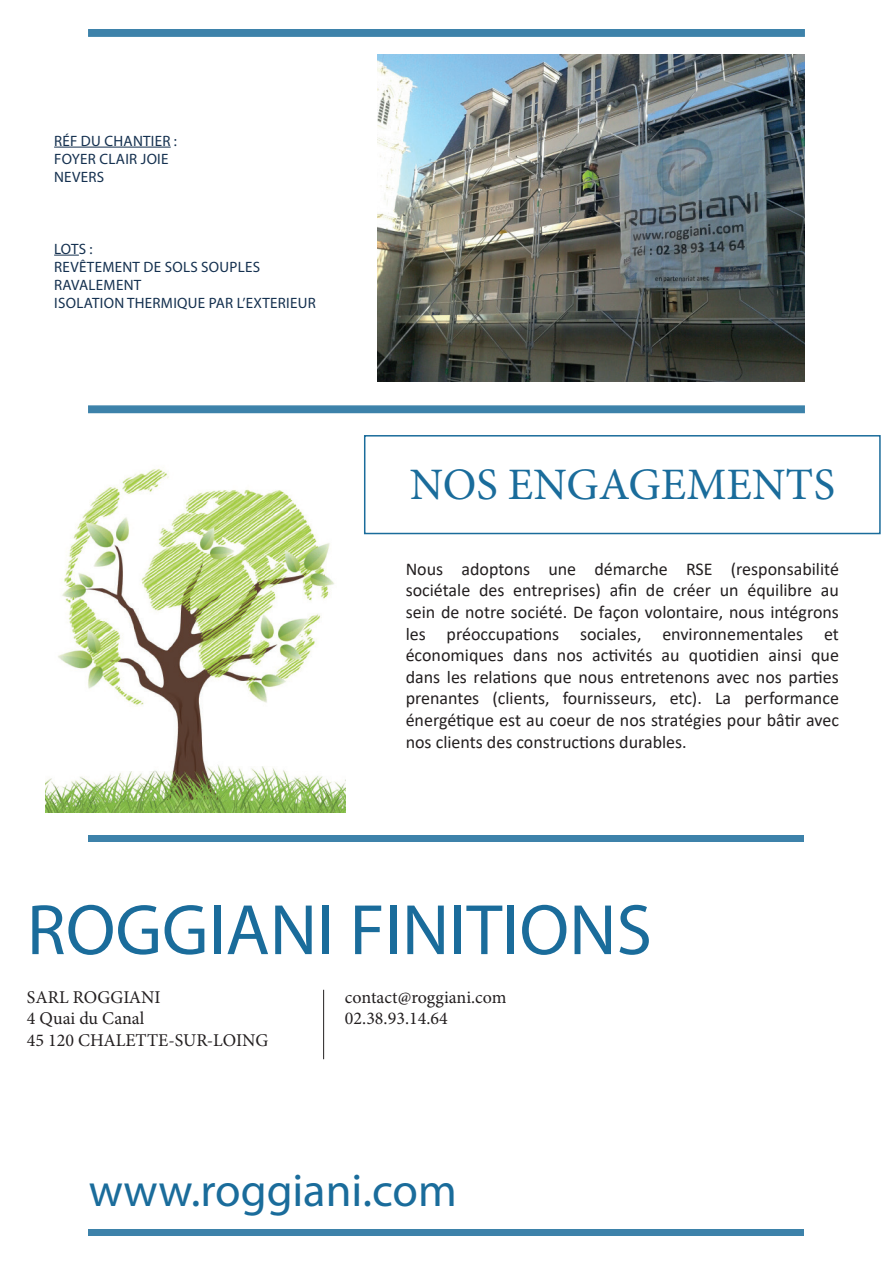
<style>
.page{position:relative;width:893px;height:1263px;background:#fff}
.page>*{position:absolute;margin:0;border:0;box-sizing:border-box;transform-origin:0 0}
.t1{font:72px "Myriad Pro";color:#1a6c9b}
.t2{font:46.5px "Myriad Pro";color:#1a6c9b}
.t3{font:45px "Minion Pro";color:#1a6c9b}
.t4{font:18px/21.6px "Calibri";color:#231f20;text-align:justify}
.t5{font:18px/21.6px "Minion Pro";color:#231f20}
.t6{font:15px/18px "Myriad Pro";letter-spacing:.02em;color:#14304f}
</style>
<div class="page">
<div style="left:364px;top:435px;width:517px;height:99px;border:2px solid #1a6c9b"></div>
<div style="left:89px;top:1229px;width:715px;height:6px;background:#3d82aa"></div>
<hr style="left:323px;top:990px;width:1px;height:69px;background:#231f20">
<div style="left:89px;top:836px;width:715px;height:6px;background:#3d82aa"></div>
<img style="left:45px;top:469px;width:301px;height:344px">
<svg style="left:88px;top:405px;width:717px;height:8px;fill:#3d82aa"></svg>
<svg style="left:88px;top:29px;width:717px;height:8px;fill:#3d82aa"></svg>
<hr style="left:54px;top:147px;width:117px;height:1px;background:#14304f">
<svg style="left:54px;top:255px;width:25px;height:1px"></svg>
<img style="left:377px;top:54px;width:427px;height:328px">
<p class="t6" style="left:54px;top:131px;width:124px">RÉF DU CHANTIER :<br>FOYER CLAIR JOIE<br>NEVERS</p>
<p class="t6" style="left:54px;top:239px;width:263px">LOTS :<br>REVÊTEMENT DE SOLS SOUPLES<br>RAVALEMENT<br>ISOLATION THERMIQUE PAR L’EXTERIEUR</p>
<h3 class="t3" style="left:410px;top:454px;width:427px">NOS ENGAGEMENTS</h3>
<p class="t4" style="left:406px;top:558px;width:435px">Nous adoptons une démarche RSE (responsabilité sociétale des entreprises) afin de créer un équilibre au sein de notre société. De façon volontaire, nous intégrons les préoccupations sociales, environnementales et économiques dans nos activités au quotidien ainsi que dans les relations que nous entretenons avec nos parties prenantes (clients, fournisseurs, etc). La performance énergétique est au coeur de nos stratégies pour bâtir avec nos clients des constructions durables.</p>
<h1 class="t1" style="left:27px;top:885px;width:627px">ROGGIANI FINITIONS</h1>
<p class="t5" style="left:27px;top:986px;width:243px">SARL ROGGIANI<br>4 Quai du Canal<br>45 120 CHALETTE-SUR-LOING</p>
<p class="t5" style="left:345px;top:986px;width:163px">contact@roggiani.com<br>02.38.93.14.64</p>
<h2 class="t2" style="left:89px;top:1162px;width:370px">www.roggiani.com</h2>
</div>
